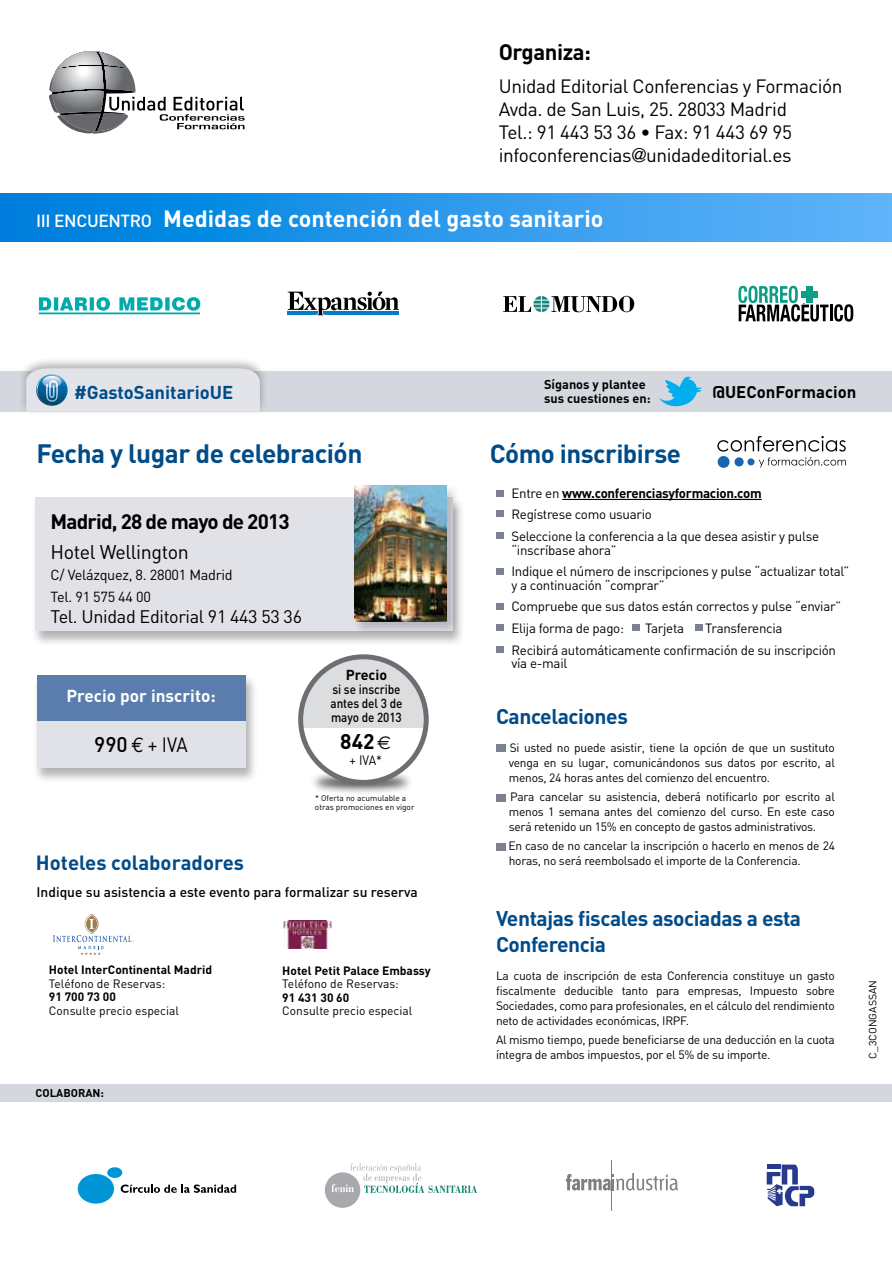
<style>
.page{position:relative;width:892px;height:1263px;background:#fff}
.page>*{position:absolute;margin:0;border:0;box-sizing:border-box;transform-origin:0 0}
.t1{font:700 26.25px "DIN";letter-spacing:-.02em;color:#004b88}
.t2{font:700 25.8px "DIN";letter-spacing:-.02em;color:#004b88}
.t3{font:700 23.25px "DIN";color:#fff}
.t4{font:700 22.2px "DIN";letter-spacing:-.02em;color:#000}
.t5{font:700 21px/25.5px "DIN";letter-spacing:-.02em;color:#004b88}
.t6{font:700 21px "DIN";color:#000}
.t7{font:700 20.7px "DIN";letter-spacing:-.04em;color:#000}
.t8{font:20.55px "DIN";color:#000;scale:.9 1}
.t9{font:700 20.4px "DIN";color:#004b88}
.t10{font:19.65px "DIN";letter-spacing:-.02em;color:#000}
.t11{font:19.05px/22.8px "DIN";letter-spacing:-.02em;color:#000}
.t12{font:700 18.45px "DIN";color:#004b88}
.t13{font:18px "DIN";letter-spacing:-.02em;color:#000}
.t14{font:700 17.25px "DIN";color:#fff}
.t15{font:700 16.8px "DIN";color:#000}
.t16{font:14.4px/21.6px "DIN";letter-spacing:-.02em;color:#000}
.t17{font:700 14.25px "DIN";color:#000}
.t18{font:500 13.8px "DIN";color:#000}
.t19{font:13.5px "DIN";color:#000;scale:.9 1}
.t20{font:13.35px/21.8px "DIN";letter-spacing:-.02em;color:#000}
.t21{font:500 13.05px/13.6px "DIN";letter-spacing:-.005em;color:#000;scale:.9 1}
.t22{font:700 12.75px/14.2px "DIN";color:#000}
.t23{font:12px/15px "DIN";letter-spacing:-.02em;color:#000;text-align:justify}
.t24{font:12px "DIN";color:#000}
.t25{font:700 12px "DIN";color:#000}
.t26{font:700 11.25px "DIN";color:#000}
.t27{font:10.5px "DIN";color:#000}
.t28{font:8.25px/9.8px "DIN";color:#000}
.s1{font-family:"Helvetica";font-weight:300}
.s2{font-weight:500;font-size:17.25px}
.s3{font-weight:500;font-size:21px}
.s4{font-family:"Euro Mono";font-size:21px}
.s5{font-family:"Euro Sans";font-weight:400;font-size:18.45px}
.s6{font-weight:700}
</style>
<div class="page">
<div style="left:0;top:371px;width:892px;height:41px;background:#d5d7df"></div>
<div style="left:18px;top:356px;width:250px;height:60px;background:#000;opacity:.3"></div>
<svg style="left:26px;top:368px;width:234px;height:44px"></svg>
<div style="left:0;top:193px;width:892px;height:49px;background:linear-gradient(to right,#007edc,#62b4fa)"></div>
<svg style="left:49px;top:51px;width:196px;height:83px"></svg>
<div style="left:496px;top:745px;width:9px;height:7px;background:#7b8191"></div>
<div style="left:496px;top:794px;width:9px;height:7px;background:#7b8191"></div>
<div style="left:496px;top:843px;width:9px;height:7px;background:#7b8191"></div>
<hr style="left:562px;top:499px;width:199px;height:1px;background:#000">
<div style="left:496px;top:490px;width:7px;height:6px;background:#7b8191"></div>
<div style="left:632px;top:624px;width:8px;height:7px;background:#7b8191"></div>
<div style="left:695px;top:624px;width:7px;height:7px;background:#7b8191"></div>
<div style="left:496px;top:510px;width:7px;height:7px;background:#7b8191"></div>
<div style="left:496px;top:532px;width:7px;height:7px;background:#7b8191"></div>
<div style="left:496px;top:567px;width:7px;height:7px;background:#7b8191"></div>
<div style="left:496px;top:603px;width:7px;height:7px;background:#7b8191"></div>
<div style="left:496px;top:624px;width:7px;height:7px;background:#7b8191"></div>
<div style="left:496px;top:646px;width:7px;height:7px;background:#7b8191"></div>
<svg style="left:717px;top:436px;width:128px;height:32px"></svg>
<img style="left:283px;top:920px;width:48px;height:29px">
<svg style="left:53px;top:914px;width:80px;height:41px"></svg>
<div style="left:309px;top:769px;width:105px;height:26px;background:#000;opacity:.75"></div>
<svg style="left:316px;top:778px;width:90px;height:9px"></svg>
<div style="left:300px;top:657px;width:126px;height:125px;background:#fff;border-radius:50%"></div>
<svg style="left:300px;top:658px;width:125px;height:70px;background:#d9dadb"></svg>
<div style="left:298px;top:654px;width:131px;height:131px;border:5px solid #6d6e71;border-radius:50%"></div>
<svg style="left:659px;top:376px;width:43px;height:31px"></svg>
<div style="left:33px;top:674px;width:225px;height:110px;background:#000;opacity:.3"></div>
<div style="left:37px;top:675px;width:208px;height:46px;background:#5a7dae"></div>
<div style="left:37px;top:721px;width:208px;height:47px;background:#e1e2e8"></div>
<div style="left:0;top:1083px;width:892px;height:18px;background:#d5d7df"></div>
<svg style="left:287px;top:292px;width:112px;height:24px"></svg>
<svg style="left:503px;top:296px;width:131px;height:16px"></svg>
<hr style="left:829px;top:305px;width:3px;height:16px;background:#000">
<svg style="left:834px;top:304px;width:19px;height:17px"></svg>
<svg style="left:738px;top:286px;width:90px;height:35px"></svg>
<hr style="left:39px;top:312px;width:161px;height:2px;background:#00aaad">
<svg style="left:39px;top:297px;width:161px;height:14px"></svg>
<div style="left:31px;top:497px;width:434px;height:149px;background:#000;opacity:.3"></div>
<div style="left:35px;top:498px;width:418px;height:133px;background:#e1e2e8"></div>
<div style="left:352px;top:483px;width:108px;height:152px;background:#000;opacity:.2"></div>
<img style="left:354px;top:485px;width:92px;height:136px">
<div style="left:325px;top:1172px;width:35px;height:36px;background:#a7a9ac;border-radius:50%"></div>
<svg style="left:331px;top:1163px;width:146px;height:30px"></svg>
<svg style="left:566px;top:1173px;width:112px;height:17px"></svg>
<hr style="left:611px;top:1160px;width:1px;height:51px;background:#7b8080">
<svg style="left:766px;top:1164px;width:48px;height:42px"></svg>
<div style="left:78px;top:1174px;width:36px;height:29px;background:#0096d6;border-radius:50%"></div>
<div style="left:107px;top:1167px;width:15px;height:11px;background:#0096d6;border-radius:50%"></div>
<svg style="left:121px;top:1184px;width:115px;height:8px"></svg>
<h3 class="t4" style="left:499px;top:38px;width:94px">Organiza:</h3>
<h3 class="t11" style="left:499px;top:75px;width:345px">Unidad Editorial Conferencias y Formación Avda. de San Luis, 25. 28033 Madrid<br>Tel.: 91 443 53 36 • Fax: 91 443 69 95 infoconferencias<span class="s1">@</span>unidadeditorial.es</h3>
<h3 class="t3" style="left:36px;top:204px;width:569px"><span class="s2">III ENCUENTRO</span> Medidas de contención del gasto sanitario</h3>
<p class="t22" style="left:544px;top:377px;width:108px">Síganos y plantee sus cuestiones en:</p>
<h3 class="t12" style="left:74px;top:380px;width:161px">#GastoSanitarioUE</h3>
<h3 class="t15" style="left:712px;top:381px;width:145px">@UEConFormacion</h3>
<h1 class="t1" style="left:37px;top:436px;width:327px">Fecha y lugar de celebración</h1>
<h3 class="t7" style="left:51px;top:508px;width:241px">Madrid, 28 de mayo de 2013</h3>
<h3 class="t10" style="left:51px;top:539px;width:140px">Hotel Wellington</h3>
<p class="t16" style="left:51px;top:564px;width:184px">C/ Velázquez, 8. 28001 Madrid<br>Tel. 91 575 44 00</p>
<h3 class="t13" style="left:51px;top:606px;width:253px">Tel. Unidad Editorial 91 443 53 36</h3>
<h3 class="t14" style="left:66px;top:685px;width:151px">Precio por inscrito:</h3>
<h3 class="t8" style="left:94px;top:732px;width:105px"><span class="s3">990</span> <span class="s4">e</span> + IVA</h3>
<h3 class="t9" style="left:36px;top:849px;width:210px">Hoteles colaboradores</h3>
<p class="t17" style="left:346px;top:666px;width:43px">Precio</p>
<p class="t21" style="left:330px;top:682px;width:81px">si se inscribe antes del 3 de mayo de 2013</p>
<h3 class="t6" style="left:340px;top:727px;width:52px">842<span class="s5">e</span></h3>
<p class="t19" style="left:349px;top:751px;width:38px">+ IVA*</p>
<p class="t28" style="left:315px;top:792px;width:101px">* Oferta no acumulable a otras promociones en vigor</p>
<p class="t18" style="left:37px;top:883px;width:383px">Indique su asistencia a este evento para formalizar su reserva</p>
<p class="t25" style="left:49px;top:962px;width:165px">Hotel InterContinental Madrid</p>
<p class="t24" style="left:49px;top:976px;width:118px">Teléfono de Reservas:</p>
<p class="t25" style="left:49px;top:989px;width:68px">91 700 73 00</p>
<p class="t24" style="left:49px;top:1003px;width:132px">Consulte precio especial</p>
<p class="t26" style="left:35px;top:1086px;width:70px">COLABORAN:</p>
<p class="t25" style="left:282px;top:962px;width:150px">Hotel Petit Palace Embassy</p>
<p class="t24" style="left:282px;top:976px;width:118px">Teléfono de Reservas:</p>
<p class="t25" style="left:282px;top:989px;width:68px">91 431 30 60</p>
<p class="t24" style="left:282px;top:1003px;width:132px">Consulte precio especial</p>
<h2 class="t2" style="left:489px;top:436px;width:193px">Cómo inscribirse</h2>
<p class="t20" style="left:511px;top:482px;width:309px">Entre en <span class="s6">www.conferenciasyformacion.com<br></span>Regístrese como usuario<br>Seleccione la conferencia a la que desea asistir y pulse</p>
<p class="t20" style="left:511px;top:538px;width:339px">“inscríbase ahora”<br>Indique el número de inscripciones y pulse “actualizar total”</p>
<p class="t20" style="left:511px;top:574px;width:331px">y a continuación “comprar”<br>Compruebe que sus datos están correctos y pulse “enviar”<br>Elija forma de pago:</p>
<p class="t20" style="left:511px;top:617px;width:326px;text-indent:194px">Transferencia<br>Recibirá automáticamente confirmación de su inscripción</p>
<p class="t20" style="left:511px;top:652px;width:57px">vía e-mail</p>
<p class="t20" style="left:645px;top:617px;width:40px">Tarjeta</p>
<h3 class="t5" style="left:496px;top:703px;width:133px">Cancelaciones</h3>
<p class="t23" style="left:508px;top:740px;width:327px">Si usted no puede asistir, tiene la opción de que un sustituto venga en su lugar, comunicándonos sus datos por escrito, al menos, 24 horas antes del comienzo del encuentro.</p>
<p class="t23" style="left:508px;top:789px;width:328px">Para cancelar su asistencia, deberá notificarlo por escrito al menos 1 semana antes del comienzo del curso. En este caso será retenido un 15% en concepto de gastos administrativos.</p>
<p class="t23" style="left:508px;top:838px;width:328px">En caso de no cancelar la inscripción o hacerlo en menos de 24 horas, no será reembolsado el importe de la Conferencia.</p>
<h3 class="t5" style="left:496px;top:905px;width:307px">Ventajas fiscales asociadas a esta<br>Conferencia</h3>
<p class="t23" style="left:496px;top:967px;width:340px">La cuota de inscripción de esta Conferencia constituye un gasto fiscalmente deducible tanto para empresas, Impuesto sobre Sociedades, como para profesionales, en el cálculo del rendimiento neto de actividades económicas, IRPF.</p>
<p class="t23" style="left:496px;top:1031px;width:340px">Al mismo tiempo, puede beneficiarse de una deducción en la cuota íntegra de ambos impuestos, por el 5% de su importe.</p>
<p class="t27" style="left:866px;top:1058px;width:80px;rotate:-90deg">C_3CONGASSAN</p>
</div>
